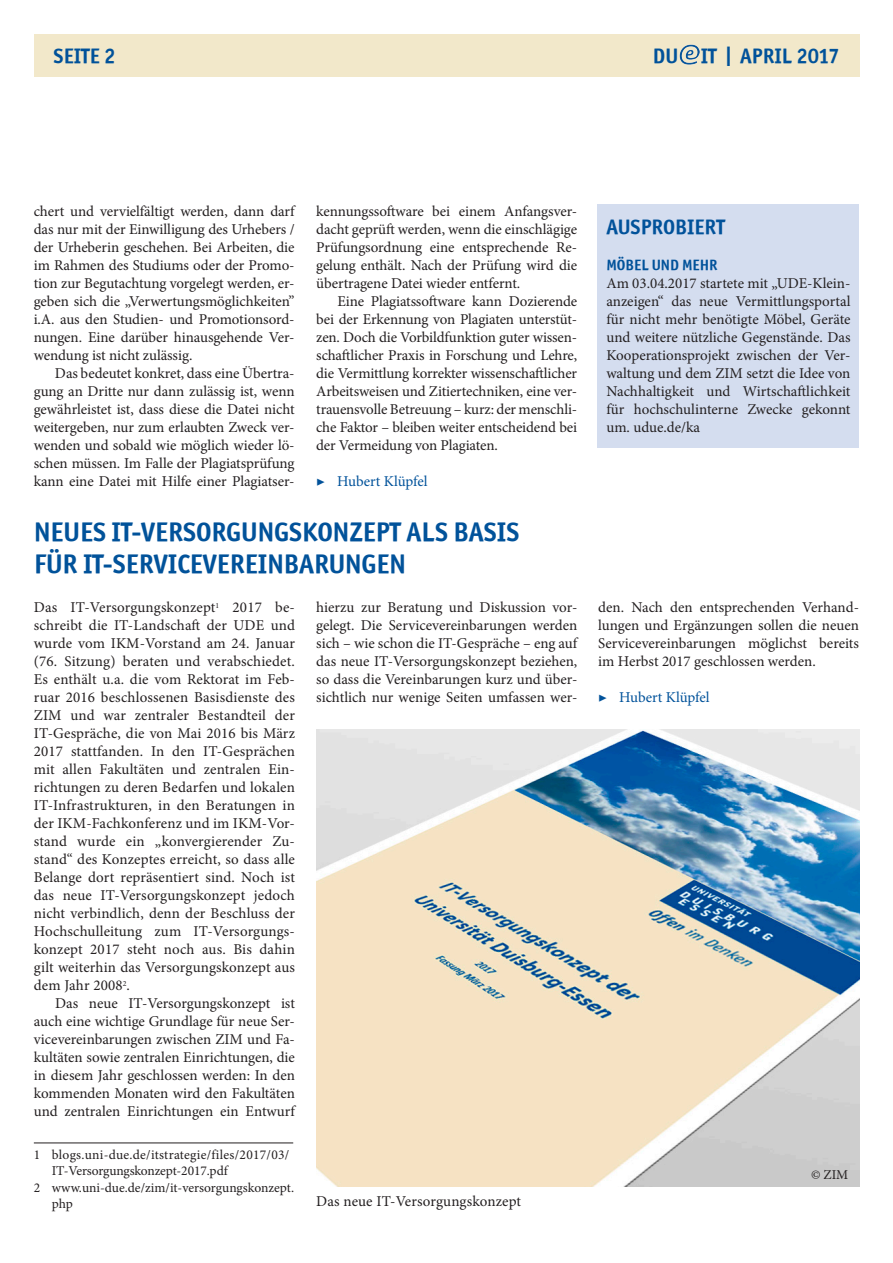
<style>
.page{position:relative;width:893px;height:1263px;background:#fff}
.page>*{position:absolute;margin:0;border:0;box-sizing:border-box;transform-origin:0 0}
.subTitel_2{font:27px/32.4px "Officina Sans ITCTT Bold";color:#01529a}
.subTitel_14_pt{font:21px "Officina Sans ITCTT Bold";color:#01529a}
.Titel{font:21px "Officina Sans ITCTT Bold";color:#01529a}
.fließtext{font:15px/18px "Minion Pro";color:#231f20;text-align:justify}
.fließtext_einzug{font:15px/18px "Minion Pro";letter-spacing:-.005em;color:#231f20;text-align:justify}
.t1{font:15px "Minion Pro";letter-spacing:-.005em;color:#01529a}
.Zwischentitel{font:15px "Officina Sans ITCTT Bold";color:#01529a}
.Fussnotentext{font:13.5px/16.2px "Minion Pro";color:#231f20}
.bildunterschrift{font:13.5px "Minion Pro";color:#231f20}
.s1{font-family:"Arial";font-size:27px}
</style>
<div class="page">
<div style="left:34px;top:34px;width:825px;height:42px;background:#f2e8ca"></div>
<img style="left:680px;top:45px;width:19px;height:20px">
<div style="left:598px;top:204px;width:261px;height:244px;background:#d4ddef"></div>
<hr style="left:34px;top:1142px;width:259px;height:1px;background:#231f20">
<img style="left:316px;top:729px;width:543px;height:458px">
<p class="subTitel_14_pt" style="left:54px;top:43px;width:63px">SEITE 2</p>
<p class="Titel" style="left:653px;top:42px;width:188px">DU IT <span class="s1">I</span> APRIL 2017</p>
<p class="fließtext" style="left:34px;top:202px;width:262px">chert und vervielfältigt werden, dann darf das nur mit der Einwilligung des Urhebers / der Urheberin geschehen. Bei Arbeiten, die im Rahmen des Studiums oder der Promo&shy;tion zur Begutachtung vorgelegt werden, er&shy;geben sich die „Verwertungsmöglichkeiten” i.A. aus den Studien- und Promotionsord&shy;nungen. Eine darüber hinausgehende Ver&shy;wendung ist nicht zulässig.</p>
<p class="fließtext_einzug" style="left:34px;top:364px;width:262px;text-indent:21px">Das bedeutet konkret, dass eine Übertra&shy;gung an Dritte nur dann zulässig ist, wenn gewährleistet ist, dass diese die Datei nicht weitergeben, nur zum erlaubten Zweck ver&shy;wenden und sobald wie möglich wieder lö&shy;schen müssen. Im Falle der Plagiatsprüfung kann eine Datei mit Hilfe einer Plagiatser-</p>
<p class="fließtext_einzug" style="left:316px;top:202px;width:262px">kennungssoftware bei einem Anfangsver&shy;dacht geprüft werden, wenn die einschlägige Prüfungsordnung eine entsprechende Re&shy;gelung enthält. Nach der Prüfung wird die übertragene Datei wieder entfernt.</p>
<p class="fließtext_einzug" style="left:316px;top:292px;width:262px;text-indent:21px">Eine Plagiatssoftware kann Dozierende bei der Erkennung von Plagiaten unterstüt&shy;zen. Doch die Vorbildfunktion guter wissen&shy;schaftlicher Praxis in Forschung und Lehre, die Vermittlung korrekter wissenschaftlicher Arbeitsweisen und Zitiertechniken, eine ver&shy;trauensvolle Betreuung – kurz: der menschli&shy;che Faktor – bleiben weiter entscheidend bei der Vermeidung von Plagiaten.</p>
<p class="t1" style="left:316px;top:471px;width:113px">▶ Hubert Klüpfel</p>
<p class="subTitel_2" style="left:34px;top:515px;width:487px">NEUES IT-VERSORGUNGSKONZEPT ALS BASIS<br>FÜR IT-SERVICEVEREINBARUNGEN</p>
<p class="fließtext" style="left:34px;top:598px;width:263px">Das IT-Versorgungskonzept<sup>1</sup> 2017 be&shy;schreibt die IT-Landschaft der UDE und wurde vom IKM-Vorstand am 24. Januar (76. Sitzung) beraten und verabschiedet.<br>Es enthält u.a. die vom Rektorat im Feb&shy;ruar 2016 beschlossenen Basisdienste des ZIM und war zentraler Bestandteil der IT-Gespräche, die von Mai 2016 bis März 2017 stattfanden. In den IT-Gesprächen mit allen Fakultäten und zentralen Ein&shy;richtungen zu deren Bedarfen und lokalen IT-Infrastrukturen, in den Beratungen in der IKM-Fachkonferenz und im IKM-Vor&shy;stand wurde ein „konvergierender Zu&shy;stand“ des Konzeptes erreicht, so dass alle Belange dort repräsentiert sind. Noch ist das neue IT-Versorgungskonzept jedoch nicht verbindlich, denn der Beschluss der Hochschulleitung zum IT-Versorgungs&shy;konzept 2017 steht noch aus. Bis dahin gilt weiterhin das Versorgungskonzept aus dem Jahr 2008<sup>2</sup>.</p>
<p class="fließtext_einzug" style="left:34px;top:994px;width:263px;text-indent:21px">Das neue IT-Versorgungskonzept ist auch eine wichtige Grundlage für neue Ser&shy;vicevereinbarungen zwischen ZIM und Fa&shy;kultäten sowie zentralen Einrichtungen, die in diesem Jahr geschlossen werden: In den kommenden Monaten wird den Fakultäten und zentralen Einrichtungen ein Entwurf</p>
<p class="Fussnotentext" style="left:52px;top:1147px;width:239px;text-indent:-18px">1 blogs.uni-due.de/itstrategie/files/2017/03/<br>IT-Versorgungskonzept-2017.pdf</p>
<p class="Fussnotentext" style="left:52px;top:1179px;width:244px;text-indent:-18px">2 www.uni-due.de/zim/it-versorgungskonzept. php</p>
<p class="fließtext" style="left:316px;top:598px;width:263px">hierzu zur Beratung und Diskussion vor&shy;gelegt. Die Servicevereinbarungen werden sich – wie schon die IT-Gespräche – eng auf das neue IT-Versorgungskonzept beziehen, so dass die Vereinbarungen kurz und über&shy;sichtlich nur wenige Seiten umfassen wer-</p>
<p class="fließtext" style="left:316px;top:1192px;width:206px">Das neue IT-Versorgungskonzept</p>
<p class="subTitel_14_pt" style="left:606px;top:214px;width:120px">AUSPROBIERT</p>
<p class="Zwischentitel" style="left:606px;top:256px;width:113px">MÖBEL UND MEHR</p>
<p class="fließtext" style="left:606px;top:274px;width:246px">Am 03.04.2017 startete mit „UDE-Klein&shy;anzeigen“ das neue Vermittlungsportal für nicht mehr benötigte Möbel, Geräte und weitere nützliche Gegenstände. Das Kooperationsprojekt zwischen der Ver&shy;waltung und dem ZIM setzt die Idee von Nachhaltigkeit und Wirtschaftlichkeit für hochschulinterne Zwecke gekonnt um. udue.de/ka</p>
<p class="fließtext" style="left:598px;top:598px;width:262px">den. Nach den entsprechenden Verhand&shy;lungen und Ergänzungen sollen die neuen Servicevereinbarungen möglichst bereits im Herbst 2017 geschlossen werden.</p>
<p class="t1" style="left:598px;top:687px;width:113px">▶ Hubert Klüpfel</p>
<p class="bildunterschrift" style="left:811px;top:1165px;width:39px">© ZIM</p>
</div>
